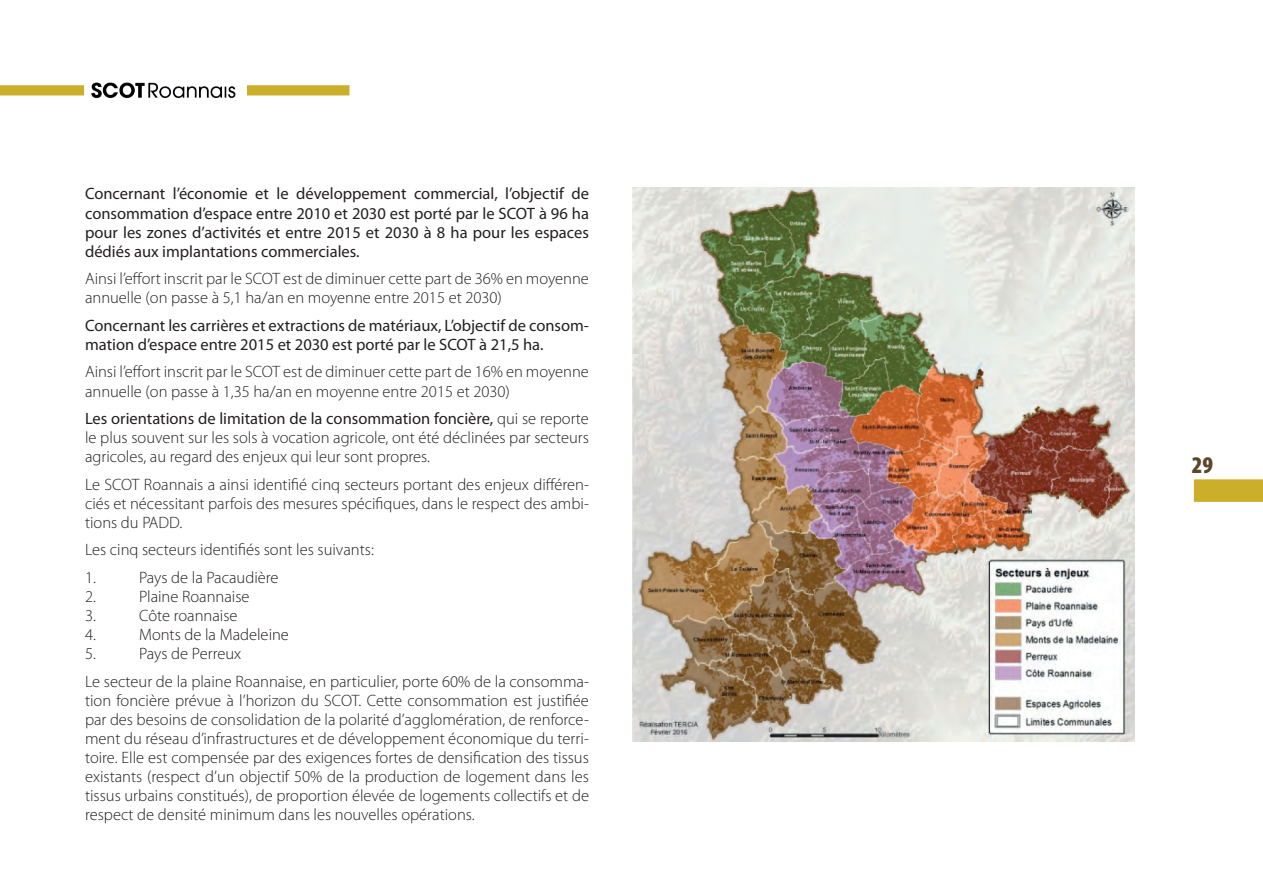
<style>
.page{position:relative;width:1263px;height:893px;background:#fff}
.page>*{position:absolute;margin:0;border:0;box-sizing:border-box;transform-origin:0 0}
.t1{font:900 condensed 24px "Myriad Pro";color:#5a4727}
.t2{font:300 16.5px/19px "Myriad Pro";color:#231f20}
.t3{font:16.5px/19px "Myriad Pro";color:#231f20;text-align:justify}
.s1{font-weight:400}
</style>
<div class="page">
<div style="left:0;top:85px;width:84px;height:10px;background:#cbaf2b"></div>
<div style="left:247px;top:85px;width:102px;height:10px;background:#cbaf2b"></div>
<img style="left:91px;top:82px;width:145px;height:17px">
<div style="left:1194px;top:479px;width:69px;height:23px;background:#cbaf2b"></div>
<img style="left:632px;top:187px;width:502px;height:554px">
<p class="t3" style="left:85px;top:185px;width:505px">Concernant l’économie et le développement commercial, l’objectif de consommation d’espace entre 2010 et 2030 est porté par le SCOT à 96 ha pour les zones d’activités et entre 2015 et 2030 à 8 ha pour les espaces dédiés aux implantations commerciales.</p>
<p class="t2" style="left:85px;top:269px;width:505px">Ainsi l’effort inscrit par le SCOT est de diminuer cette part de 36% en moyenne annuelle (on passe à 5,1 ha/an en moyenne entre 2015 et 2030)</p>
<p class="t3" style="left:85px;top:316px;width:505px">Concernant les carrières et extractions de matériaux, L’objectif de consom&shy;mation d’espace entre 2015 et 2030 est porté par le SCOT à 21,5 ha.</p>
<p class="t2" style="left:85px;top:363px;width:505px">Ainsi l’effort inscrit par le SCOT est de diminuer cette part de 16% en moyenne annuelle (on passe à 1,35 ha/an en moyenne entre 2015 et 2030)</p>
<p class="t2" style="left:85px;top:409px;width:505px;text-align:justify"><span class="s1">Les orientations de limitation de la consommation foncière,</span> qui se reporte le plus souvent sur les sols à vocation agricole, ont été déclinées par secteurs agricoles, au regard des enjeux qui leur sont propres.</p>
<p class="t2" style="left:85px;top:475px;width:505px;text-align:justify">Le SCOT Roannais a ainsi identifié cinq secteurs portant des enjeux différen&shy;ciés et nécessitant parfois des mesures spécifiques, dans le respect des ambi&shy;tions du PADD.</p>
<p class="t2" style="left:85px;top:536px;width:290px;line-height:27.6px">Les cinq secteurs identifiés sont les suivants:<br>1.</p>
<p class="t2" style="left:139px;top:568px;width:141px">Pays de la Pacaudière</p>
<p class="t2" style="left:85px;top:587px;width:12px">2.</p>
<p class="t2" style="left:139px;top:587px;width:112px">Plaine Roannaise</p>
<p class="t2" style="left:85px;top:606px;width:12px">3.</p>
<p class="t2" style="left:139px;top:606px;width:100px">Côte roannaise</p>
<p class="t2" style="left:85px;top:625px;width:12px">4.</p>
<p class="t2" style="left:139px;top:625px;width:151px">Monts de la Madeleine</p>
<p class="t2" style="left:85px;top:644px;width:12px">5.</p>
<p class="t2" style="left:85px;top:640px;width:505px;line-height:27.6px;text-indent:54px">Pays de Perreux<br>Le secteur de la plaine Roannaise, en particulier, porte 60% de la consomma-</p>
<p class="t2" style="left:85px;top:691px;width:505px;text-align:justify">tion foncière prévue à l’horizon du SCOT. Cette consommation est justifiée par des besoins de consolidation de la polarité d’agglomération, de renforce&shy;ment du réseau d’infrastructures et de développement économique du terri&shy;toire. Elle est compensée par des exigences fortes de densification des tissus existants (respect d’un objectif 50% de la production de logement dans les tissus urbains constitués), de proportion élevée de logements collectifs et de respect de densité minimum dans les nouvelles opérations.</p>
<h1 class="t1" style="left:1192px;top:452px;width:23px">29</h1>
</div>
